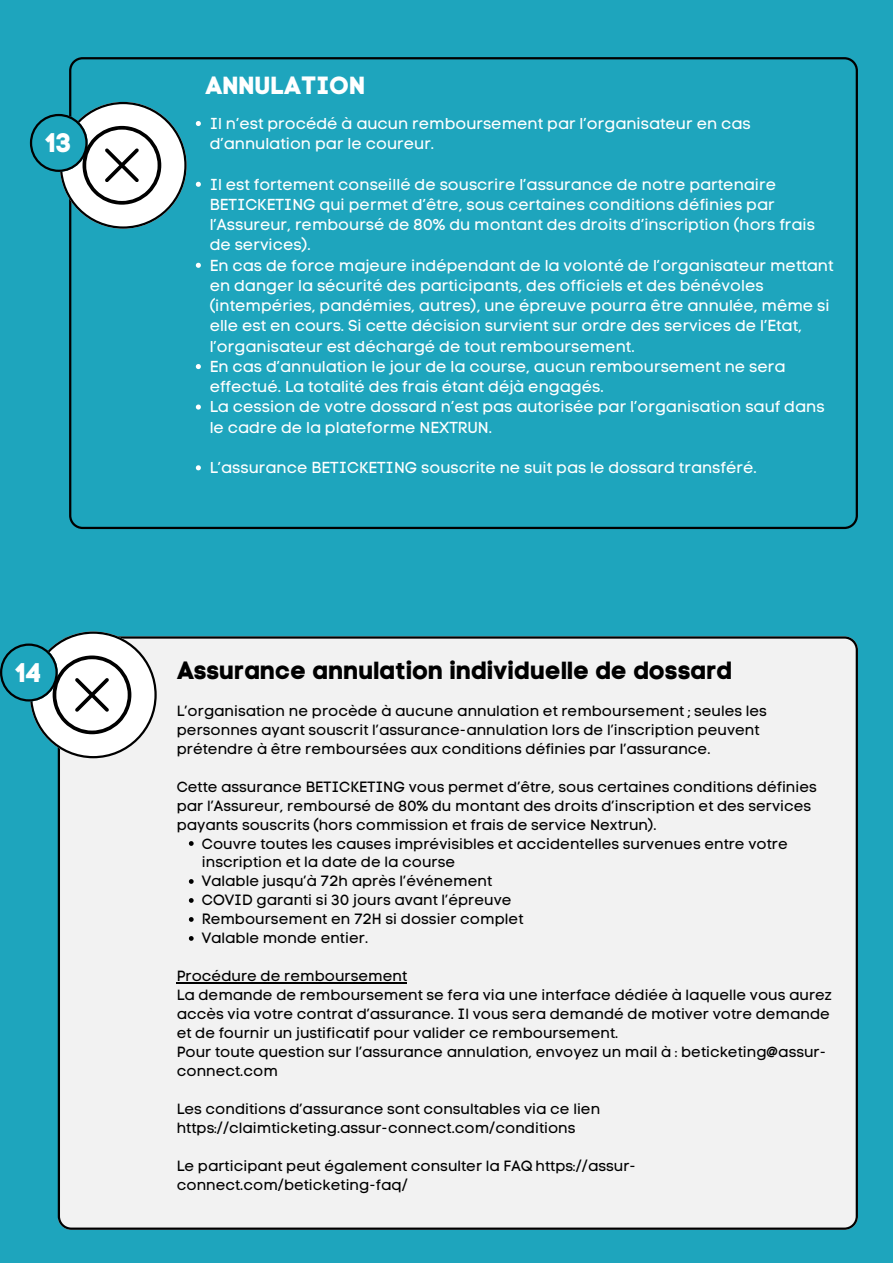
<style>
.page{position:relative;width:893px;height:1263px;background:#1ea5bd}
.page>*{position:absolute;margin:0;border:0;box-sizing:border-box;transform-origin:0 0}
.t1{font:26.78px "Code Pro Bold LC";color:#fff}
.t2{font:24.75px "Code Pro Bold LC";color:#000}
.t3{font:24.75px "Code Pro Bold LC";color:#fff}
.t4{font:15.75px/20.2px "Code Pro Normal LC";color:#fff}
.t5{font:14.77px/19px "Code Pro Normal LC";color:#000}
</style>
<div class="page">
<svg style="left:69px;top:57px;width:789px;height:472px"></svg>
<svg style="left:30px;top:102px;width:156px;height:126px"></svg>
<svg style="left:196px;top:121px;width:5px;height:5px"></svg>
<svg style="left:196px;top:182px;width:5px;height:5px"></svg>
<svg style="left:196px;top:263px;width:5px;height:5px"></svg>
<svg style="left:196px;top:364px;width:5px;height:5px"></svg>
<svg style="left:196px;top:404px;width:5px;height:6px"></svg>
<svg style="left:196px;top:465px;width:5px;height:5px"></svg>
<div style="left:58px;top:636px;width:800px;height:594px;background:#f2f2f2"></div>
<svg style="left:0;top:631px;width:156px;height:127px"></svg>
<svg style="left:189px;top:841px;width:5px;height:5px"></svg>
<svg style="left:189px;top:879px;width:5px;height:5px"></svg>
<svg style="left:189px;top:898px;width:5px;height:5px"></svg>
<svg style="left:189px;top:917px;width:5px;height:5px"></svg>
<svg style="left:189px;top:936px;width:5px;height:5px"></svg>
<hr style="left:177px;top:982px;width:230px;height:1px;background:#000">
<h1 class="t1" style="left:46px;top:127px;width:27px">13</h1>
<p class="t3" style="left:205px;top:71px;width:162px">ANNULATION</p>
<p class="t4" style="left:210px;top:113px;width:542px">Il n’est procédé à aucun remboursement par l’organisateur en cas d’annulation par le coureur.</p>
<p class="t4" style="left:210px;top:174px;width:607px">Il est fortement conseillé de souscrire l’assurance de notre partenaire BETICKETING qui permet d’être, sous certaines conditions définies par l’Assureur, remboursé de 80% du montant des droits d’inscription (hors frais de services).</p>
<p class="t4" style="left:210px;top:255px;width:625px">En cas de force majeure indépendant de la volonté de l’organisateur mettant en danger la sécurité des participants, des officiels et des bénévoles (intempéries, pandémies, autres), une épreuve pourra être annulée, même si elle est en cours. Si cette décision survient sur ordre des services de l’Etat, l’organisateur est déchargé de tout remboursement.</p>
<p class="t4" style="left:210px;top:356px;width:577px">En cas d’annulation le jour de la course, aucun remboursement ne sera effectué. La totalité des frais étant déjà engagés.</p>
<p class="t4" style="left:210px;top:397px;width:616px">La cession de votre dossard n’est pas autorisée par l’organisation sauf dans le cadre de la plateforme NEXTRUN.</p>
<p class="t4" style="left:210px;top:457px;width:548px">L’assurance BETICKETING souscrite ne suit pas le dossard transféré.</p>
<p class="t1" style="left:16px;top:656px;width:28px">14</p>
<p class="t2" style="left:177px;top:655px;width:557px">Assurance annulation individuelle de dossard</p>
<h2 class="t5" style="left:177px;top:701px;width:592px">L’organisation ne procède à aucune annulation et remboursement ; seules les personnes ayant souscrit l’assurance-annulation lors de l’inscription peuvent prétendre à être remboursées aux conditions définies par l’assurance.</h2>
<p class="t5" style="left:177px;top:777px;width:641px">Cette assurance BETICKETING vous permet d’être, sous certaines conditions définies par l’Assureur, remboursé de 80% du montant des droits d’inscription et des services payants souscrits (hors commission et frais de service Nextrun).</p>
<p class="t5" style="left:202px;top:834px;width:587px">Couvre toutes les causes imprévisibles et accidentelles survenues entre votre inscription et la date de la course</p>
<p class="t5" style="left:202px;top:872px;width:292px">Valable jusqu’à 72h après l’événement</p>
<p class="t5" style="left:202px;top:891px;width:311px">COVID garanti si 30 jours avant l’épreuve</p>
<p class="t5" style="left:202px;top:910px;width:323px">Remboursement en 72H si dossier complet</p>
<p class="t5" style="left:202px;top:929px;width:168px">Valable monde entier.</p>
<p class="t5" style="left:177px;top:967px;width:232px">Procédure de remboursement</p>
<p class="t5" style="left:177px;top:986px;width:656px">La demande de remboursement se fera via une interface dédiée à laquelle vous aurez accès via votre contrat d’assurance. Il vous sera demandé de motiver votre demande et de fournir un justificatif pour valider ce remboursement.</p>
<p class="t5" style="left:177px;top:1043px;width:651px">Pour toute question sur l’assurance annulation, envoyez un mail à : beticketing@assur&shy;connect.com</p>
<p class="t5" style="left:177px;top:1100px;width:425px">Les conditions d’assurance sont consultables via ce lien</p>
<p class="t5" style="left:177px;top:1119px;width:400px">https://claimticketing.assur-connect.com/conditions</p>
<p class="t5" style="left:177px;top:1156px;width:461px">Le participant peut également consulter la FAQ https://assur&shy;connect.com/beticketing-faq/</p>
</div>
